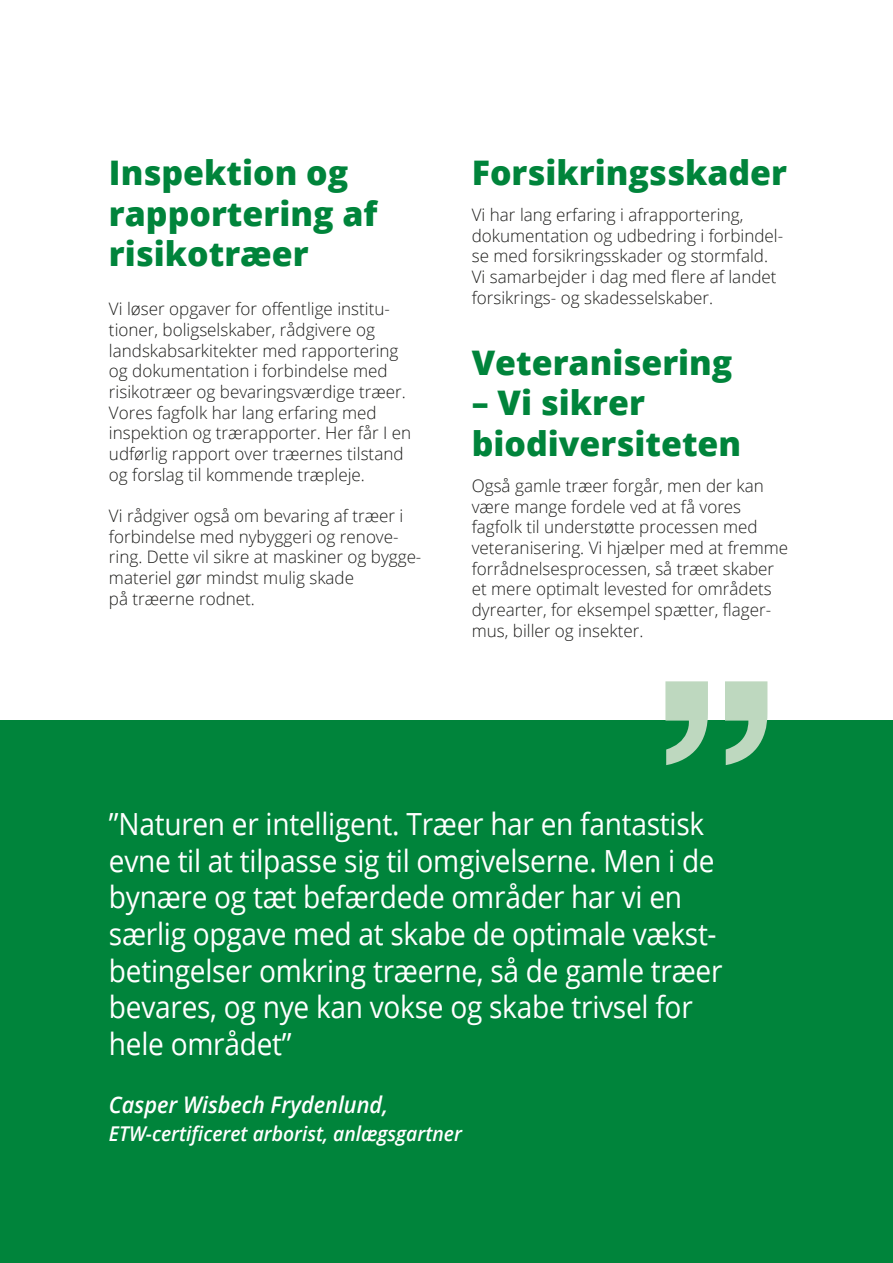
<style>
.page{position:relative;width:893px;height:1263px;background:#fff}
.page>*{position:absolute;margin:0;border:0;box-sizing:border-box;transform-origin:0 0}
.t1{font:800 33.9px/40.7px "Open Sans";color:#00843b}
.t2{font:30.6px/36.6px "Open Sans";letter-spacing:-.01em;color:#fff;scale:.92 1}
.t3{font:italic 600 22.95px "Open Sans";color:#fff;scale:.95 1}
.t4{font:italic 600 20.4px "Open Sans";color:#fff;scale:.95 1}
.t5{font:300 17.25px/20.7px "Open Sans";color:#1d1d1b}
</style>
<div class="page">
<div style="left:0;top:720px;width:892px;height:543px;background:#00843b"></div>
<svg style="left:665px;top:681px;width:102px;height:84px"></svg>
<h1 class="t1" style="left:109px;top:151px;width:270px">Inspektion og rapportering af risikotræer</h1>
<p class="t5" style="left:109px;top:298px;width:304px">Vi løser opgaver for offentlige institu&shy;tioner, boligselskaber, rådgivere og landskabsarkitekter med rapportering og dokumentation i forbindelse med risikotræer og bevaringsværdige træer.<br>Vores fagfolk har lang erfaring med inspektion og trærapporter. Her får I en udførlig rapport over træernes tilstand og forslag til kommende træpleje.</p>
<p class="t5" style="left:109px;top:505px;width:314px">Vi rådgiver også om bevaring af træer i forbindelse med nybyggeri og renove&shy;ring. Dette vil sikre at maskiner og bygge&shy;materiel gør mindst mulig skade<br>på træerne rodnet.</p>
<h1 class="t1" style="left:472px;top:151px;width:317px">Forsikringsskader</h1>
<p class="t5" style="left:472px;top:204px;width:313px">Vi har lang erfaring i afrapportering, dokumentation og udbedring i forbindel&shy;se med forsikringsskader og stormfald.<br>Vi samarbejder i dag med flere af landet forsikrings- og skadesselskaber.</p>
<h1 class="t1" style="left:472px;top:340px;width:262px">Veteranisering</h1>
<h1 class="t1" style="left:472px;top:381px;width:271px">– Vi sikrer biodiversiteten</h1>
<p class="t5" style="left:472px;top:475px;width:318px">Også gamle træer forgår, men der kan være mange fordele ved at få vores fagfolk til understøtte processen med veteranisering. Vi hjælper med at fremme forrådnelsesprocessen, så træet skaber et mere optimalt levested for områdets dyrearter, for eksempel spætter, flager&shy;mus, biller og insekter.</p>
<p class="t2" style="left:109px;top:805px;width:668px">”Naturen er intelligent. Træer har en fantastisk evne til at tilpasse sig til omgivelserne. Men i de bynære og tæt befærdede områder har vi en særlig opgave med at skabe de optimale vækst&shy;betingelser omkring træerne, så de gamle træer bevares, og nye kan vokse og skabe trivsel for hele området”</p>
<h3 class="t3" style="left:109px;top:1089px;width:295px">Casper Wisbech Frydenlund,</h3>
<p class="t4" style="left:109px;top:1119px;width:373px">ETW-certificeret arborist, anlægsgartner</p>
</div>
